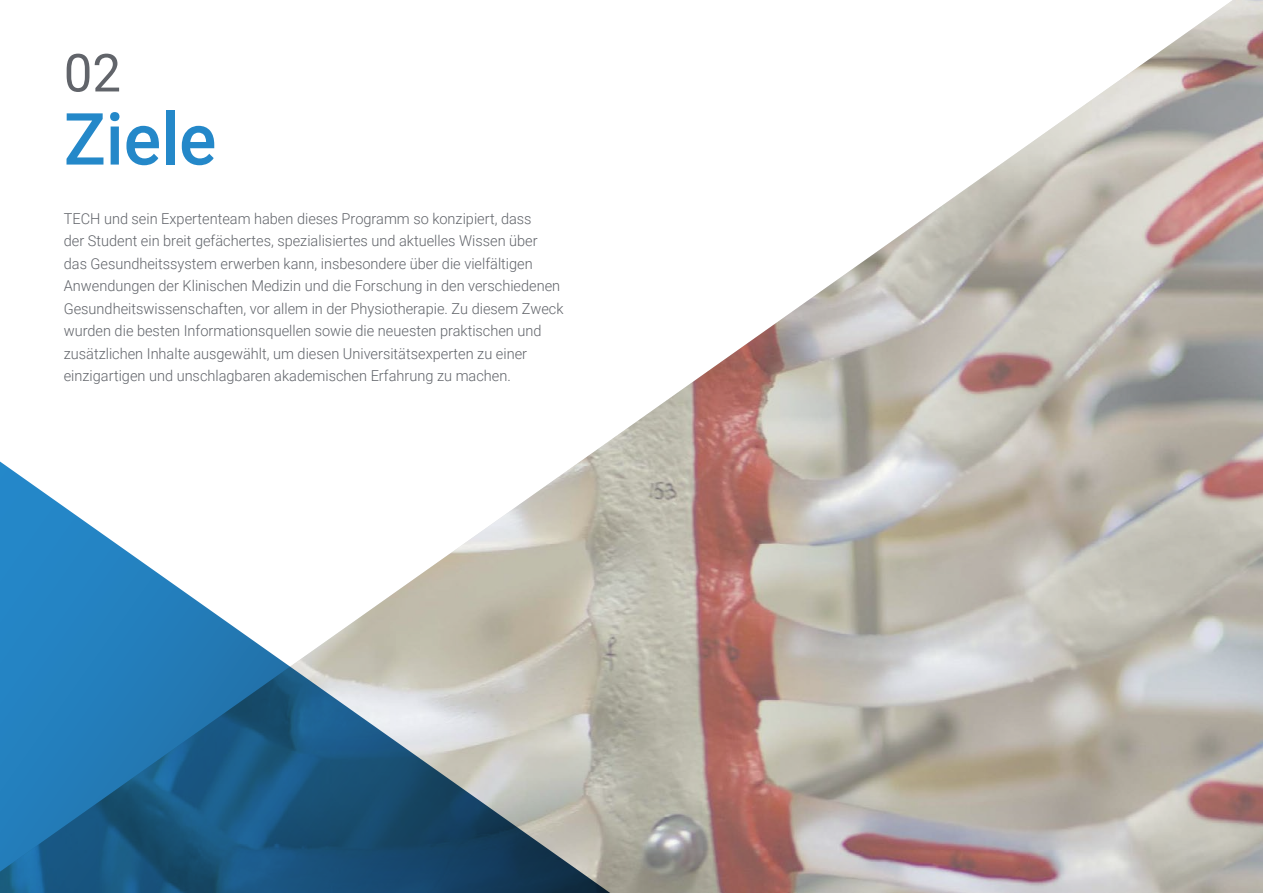
<style>
.page{position:relative;width:1263px;height:893px;background:#fff}
.page>*{position:absolute;margin:0;border:0;box-sizing:border-box;transform-origin:0 0}
.t1{font:500 72px "Roboto";color:#2488c9}
.t2{font:52.5px "Roboto";color:#61646a}
.t3{font:300 15px/22.5px "Roboto";color:#61646a}
</style>
<div class="page">
<img style="left:602px;top:0;width:661px;height:893px">
<svg style="left:0;top:446px;width:640px;height:447px"></svg>
<h2 class="t2" style="left:64px;top:36px;width:59px">02</h2>
<h1 class="t1" style="left:64px;top:89px;width:154px">Ziele</h1>
<p class="t3" style="left:64px;top:207px;width:501px">TECH und sein Expertenteam haben dieses Programm so konzipiert, dass<br>der Student ein breit gefächertes, spezialisiertes und aktuelles Wissen über das Gesundheitssystem erwerben kann, insbesondere über die vielfältigen Anwendungen der Klinischen Medizin und die Forschung in den verschiedenen Gesundheitswissenschaften, vor allem in der Physiotherapie. Zu diesem Zweck wurden die besten Informationsquellen sowie die neuesten praktischen und zusätzlichen Inhalte ausgewählt, um diesen Universitätsexperten zu einer einzigartigen und unschlagbaren akademischen Erfahrung zu machen.</p>
</div>
